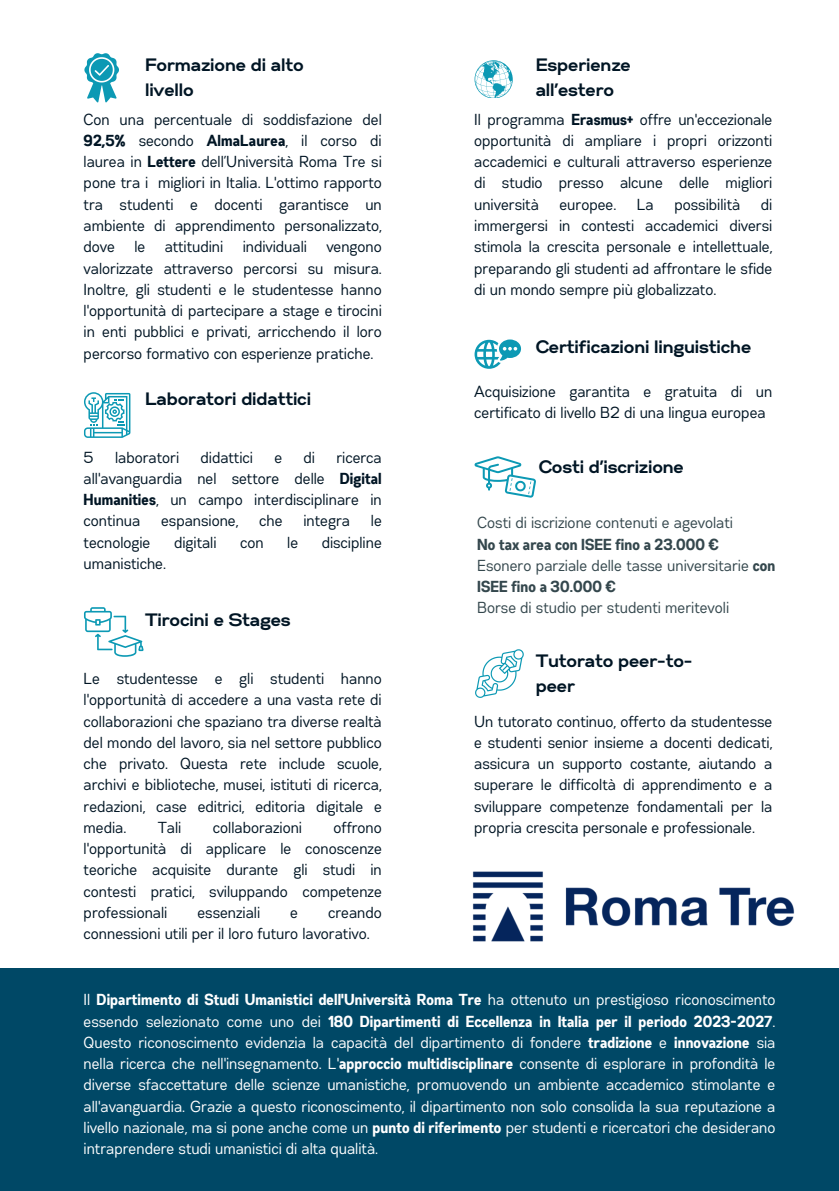
<style>
.page{position:relative;width:839px;height:1191px;background:#fff}
.page>*{position:absolute;margin:0;border:0;box-sizing:border-box;transform-origin:0 0}
.t1{font:700 18px/24.6px "Gabriel Sans";color:#001524}
.t2{font:16px/21.2px "Gabriel Sans Cond";color:#001524;text-align:justify}
.t3{font:16px/21.2px "Gabriel Sans Cond";color:#fff;text-align:justify}
.t4{font:700 16px/21.2px "Gabriel Sans Cond";color:#34474d}
.t5{font:16px "Gabriel Sans Cond";color:#34474d}
.s1{font-weight:700}
.s2{font-weight:400}
</style>
<div class="page">
<img style="left:472px;top:871px;width:323px;height:71px">
<svg style="left:84px;top:53px;width:35px;height:49px"></svg>
<svg style="left:84px;top:392px;width:46px;height:45px"></svg>
<svg style="left:474px;top:456px;width:62px;height:42px"></svg>
<svg style="left:474px;top:340px;width:47px;height:29px"></svg>
<svg style="left:474px;top:60px;width:38px;height:38px"></svg>
<svg style="left:475px;top:649px;width:48px;height:49px"></svg>
<svg style="left:84px;top:607px;width:59px;height:50px"></svg>
<div style="left:0;top:968px;width:838px;height:223px;background:#004866"></div>
<p class="t1" style="left:145px;top:53px;width:160px">Formazione di alto livello</p>
<p class="t2" style="left:84px;top:109px;width:300px">Con una percentuale di soddisfazione del <span class="s1">92,5%</span> secondo <span class="s1">AlmaLaurea</span>, il corso di laurea in <span class="s1">Lettere</span> dell’Università Roma Tre si pone tra i migliori in Italia. L'ottimo rapporto tra studenti e docenti garantisce un ambiente di apprendimento personalizzato, dove le attitudini individuali vengono valorizzate attraverso percorsi su misura.<br>Inoltre, gli studenti e le studentesse hanno l'opportunità di partecipare a stage e tirocini in enti pubblici e privati, arricchendo il loro percorso formativo con esperienze pratiche.</p>
<p class="t1" style="left:145px;top:386px;width:167px">Laboratori didattici</p>
<p class="t2" style="left:84px;top:447px;width:12px">5</p>
<p class="t2" style="left:115px;top:447px;width:66px">laboratori</p>
<p class="t2" style="left:201px;top:447px;width:54px">didattici</p>
<p class="t2" style="left:275px;top:447px;width:9px">e</p>
<p class="t2" style="left:304px;top:447px;width:13px">di</p>
<p class="t2" style="left:84px;top:447px;width:300px;text-indent:253px">ricerca all'avanguardia nel settore delle <span class="s1">Digital Humanities</span>, un campo interdisciplinare in continua</p>
<p class="t2" style="left:161px;top:510px;width:79px">espansione,</p>
<p class="t2" style="left:260px;top:510px;width:25px">che</p>
<p class="t2" style="left:304px;top:510px;width:48px">integra</p>
<p class="t2" style="left:371px;top:510px;width:12px">le</p>
<p class="t2" style="left:84px;top:532px;width:68px">tecnologie</p>
<p class="t2" style="left:174px;top:532px;width:44px">digitali</p>
<p class="t2" style="left:240px;top:532px;width:25px">con</p>
<p class="t2" style="left:287px;top:532px;width:12px">le</p>
<p class="t2" style="left:322px;top:532px;width:62px">discipline</p>
<p class="t2" style="left:84px;top:553px;width:84px">umanistiche.</p>
<p class="t1" style="left:145px;top:607px;width:147px">Tirocini e Stages</p>
<p class="t2" style="left:84px;top:668px;width:300px">Le studentesse e gli studenti hanno l'opportunità di accedere a una vasta rete di collaborazioni che spaziano tra diverse realtà del mondo del lavoro, sia nel settore pubblico che privato. Questa rete include scuole, archivi e biblioteche, musei, istituti di ricerca, redazioni, case editrici, editoria digitale e media.</p>
<p class="t2" style="left:84px;top:817px;width:300px;text-indent:250px">offrono l'opportunità di applicare le conoscenze teoriche acquisite durante gli studi in contesti pratici, sviluppando competenze professionali</p>
<p class="t2" style="left:158px;top:817px;width:25px">Tali</p>
<p class="t2" style="left:213px;top:817px;width:91px">collaborazioni</p>
<p class="t2" style="left:198px;top:902px;width:64px">essenziali</p>
<p class="t2" style="left:290px;top:902px;width:9px">e</p>
<p class="t2" style="left:84px;top:902px;width:300px;text-indent:244px">creando connessioni utili per il loro futuro lavorativo.</p>
<p class="t1" style="left:536px;top:53px;width:96px">Esperienze all’estero</p>
<p class="t2" style="left:474px;top:109px;width:300px">Il programma <span class="s1">Erasmus+</span> offre un'eccezionale opportunità di ampliare i propri orizzonti accademici e culturali attraverso esperienze di studio presso alcune delle migliori università</p>
<p class="t2" style="left:474px;top:194px;width:300px;text-indent:287px">di immergersi in contesti accademici diversi stimola la crescita personale e intellettuale, preparando gli studenti ad affrontare le sfide di un mondo sempre più globalizzato.</p>
<p class="t2" style="left:560px;top:194px;width:58px">europee.</p>
<p class="t2" style="left:637px;top:194px;width:18px">La</p>
<p class="t2" style="left:674px;top:194px;width:67px">possibilità</p>
<p class="t1" style="left:536px;top:334px;width:217px">Certificazioni linguistiche</p>
<p class="t2" style="left:474px;top:381px;width:300px">Acquisizione garantita e gratuita di un certificato di livello B2 di una lingua europea</p>
<p class="t1" style="left:539px;top:454px;width:147px">Costi d’iscrizione</p>
<p class="t5" style="left:477px;top:514px;width:257px">Costi di iscrizione contenuti e agevolati</p>
<p class="t4" style="left:477px;top:534px;width:299px">No tax area con ISEE fino a 23.000 €<br><span class="s2">Esonero parziale delle tasse universitarie</span> con<br>ISEE fino a 30.000 €</p>
<p class="t5" style="left:477px;top:599px;width:253px">Borse di studio per studenti meritevoli</p>
<p class="t1" style="left:536px;top:649px;width:158px">Tutorato peer-to&shy;peer</p>
<p class="t2" style="left:474px;top:710px;width:300px">Un tutorato continuo, offerto da studentesse e studenti senior insieme a docenti dedicati, assicura un supporto costante, aiutando a superare le difficoltà di apprendimento e a sviluppare competenze fondamentali per la propria crescita personale e professionale.</p>
<p class="t3" style="left:84px;top:989px;width:693px">Il <span class="s1">Dipartimento di Studi Umanistici dell'Università Roma Tre</span> ha ottenuto un prestigioso riconoscimento essendo selezionato come uno dei <span class="s1">180 Dipartimenti di Eccellenza in Italia per il periodo 2023-2027</span>.<br>Questo riconoscimento evidenzia la capacità del dipartimento di fondere <span class="s1">tradizione</span> e <span class="s1">innovazione</span> sia nella ricerca che nell'insegnamento. L'<span class="s1">approccio multidisciplinare</span> consente di esplorare in profondità le diverse sfaccettature delle scienze umanistiche, promuovendo un ambiente accademico stimolante e all'avanguardia. Grazie a questo riconoscimento, il dipartimento non solo consolida la sua reputazione a livello nazionale, ma si pone anche come un <span class="s1">punto di riferimento</span> per studenti e ricercatori che desiderano intraprendere studi umanistici di alta qualità.</p>
</div>
